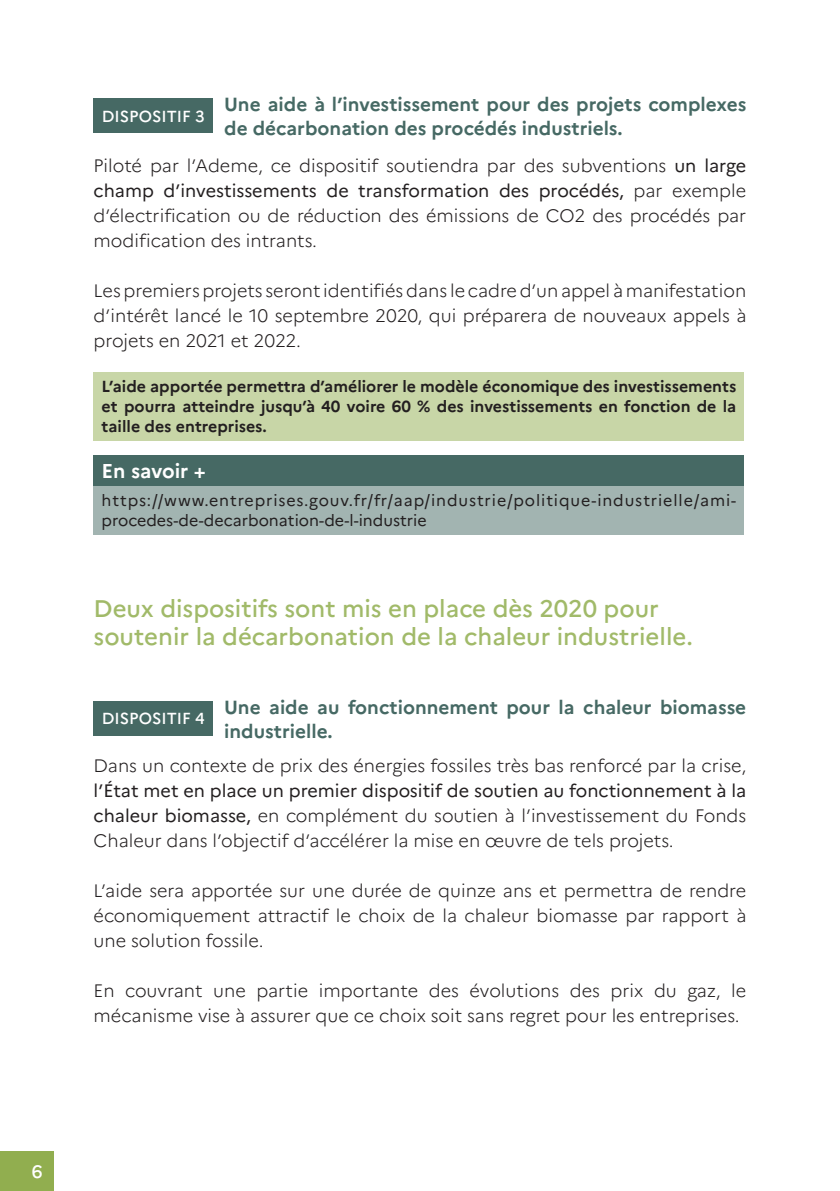
<style>
.page{position:relative;width:840px;height:1191px;background:#fff}
.page>*{position:absolute;margin:0;border:0;box-sizing:border-box;transform-origin:0 0}
.Chapo_vert{font:500 24px/28px "Marianne";color:#a1ba69}
.TxtCourant{font:700 20px "Marianne";letter-spacing:-.005em;color:#fff}
.Interdispositif{font:700 19px/24px "Marianne";color:#466964}
.TxtCourant-2{font:300 18px/25px "Marianne";color:#231f20;text-align:justify}
.t1{font:500 18px "Marianne";color:#fff}
.Text_courant_En_savo{font:700 16px/20px "Marianne";color:#231f20;text-align:justify}
.Text_courant_En_savo-2{font:16px/20px "Marianne";letter-spacing:.055em;color:#231f20}
.t2{font:500 16px "Marianne";color:#fff}
.s1{font-weight:400}
</style>
<div class="page">
<div style="left:0;top:1151px;width:54px;height:40px;background:#91ae4f"></div>
<div style="left:94px;top:98px;width:119px;height:35px;background:#466964"></div>
<div style="left:94px;top:372px;width:650px;height:68px;background:#c8d6a7"></div>
<div style="left:94px;top:455px;width:650px;height:31px;background:#466964"></div>
<div style="left:94px;top:486px;width:650px;height:48px;background:#a2b4b1"></div>
<div style="left:94px;top:701px;width:119px;height:34px;background:#466964"></div>
<p class="Interdispositif" style="left:224px;top:92px;width:523px">Une aide à l’investissement pour des projets complexes de décarbonation des procédés industriels.</p>
<p class="TxtCourant-2" style="left:94px;top:153px;width:653px">Piloté par l’Ademe, ce dispositif soutiendra par des subventions <span class="s1">un large champ d’investissements de transformation des procédés,</span> par exemple d’électrification ou de réduction des émissions de CO2 des procédés par modification des intrants.</p>
<p class="TxtCourant-2" style="left:94px;top:278px;width:653px">Les premiers projets seront identifiés dans le cadre d’un appel à manifestation d’intérêt lancé le 10 septembre 2020, qui préparera de nouveaux appels à projets en 2021 et 2022.</p>
<p class="Text_courant_En_savo" style="left:102px;top:376px;width:636px">L’aide apportée permettra d’améliorer le modèle économique des investissements et pourra atteindre jusqu’à 40 voire 60 % des investissements en fonction de la taille des entreprises.</p>
<p class="TxtCourant" style="left:102px;top:459px;width:106px">En savoir +</p>
<p class="Text_courant_En_savo-2" style="left:102px;top:490px;width:635px">https://www.entreprises.gouv.fr/fr/aap/industrie/politique-industrielle/ami&shy;procedes-de-decarbonation-de-l-industrie</p>
<p class="t2" style="left:102px;top:106px;width:104px">DISPOSITIF 3</p>
<p class="Chapo_vert" style="left:94px;top:594px;width:600px">Deux dispositifs sont mis en place dès 2020 pour soutenir la décarbonation de la chaleur industrielle.</p>
<p class="Interdispositif" style="left:224px;top:695px;width:523px">Une aide au fonctionnement pour la chaleur biomasse industrielle.</p>
<p class="TxtCourant-2" style="left:94px;top:753px;width:653px">Dans un contexte de prix des énergies fossiles très bas renforcé par la crise, <span class="s1">l’État met en place un premier dispositif de soutien au fonctionnement à la chaleur biomasse,</span> en complément du soutien à l’investissement du Fonds Chaleur dans l’objectif d’accélérer la mise en œuvre de tels projets.</p>
<p class="TxtCourant-2" style="left:94px;top:878px;width:653px">L’aide sera apportée sur une durée de quinze ans et permettra de rendre économiquement attractif le choix de la chaleur biomasse par rapport à une solution fossile.</p>
<p class="TxtCourant-2" style="left:94px;top:978px;width:654px">En couvrant une partie importante des évolutions des prix du gaz, le mécanisme vise à assurer que ce choix soit sans regret pour les entreprises.</p>
<p class="t2" style="left:102px;top:709px;width:104px">DISPOSITIF 4</p>
<p class="t1" style="left:32px;top:1161px;width:12px">6</p>
</div>
